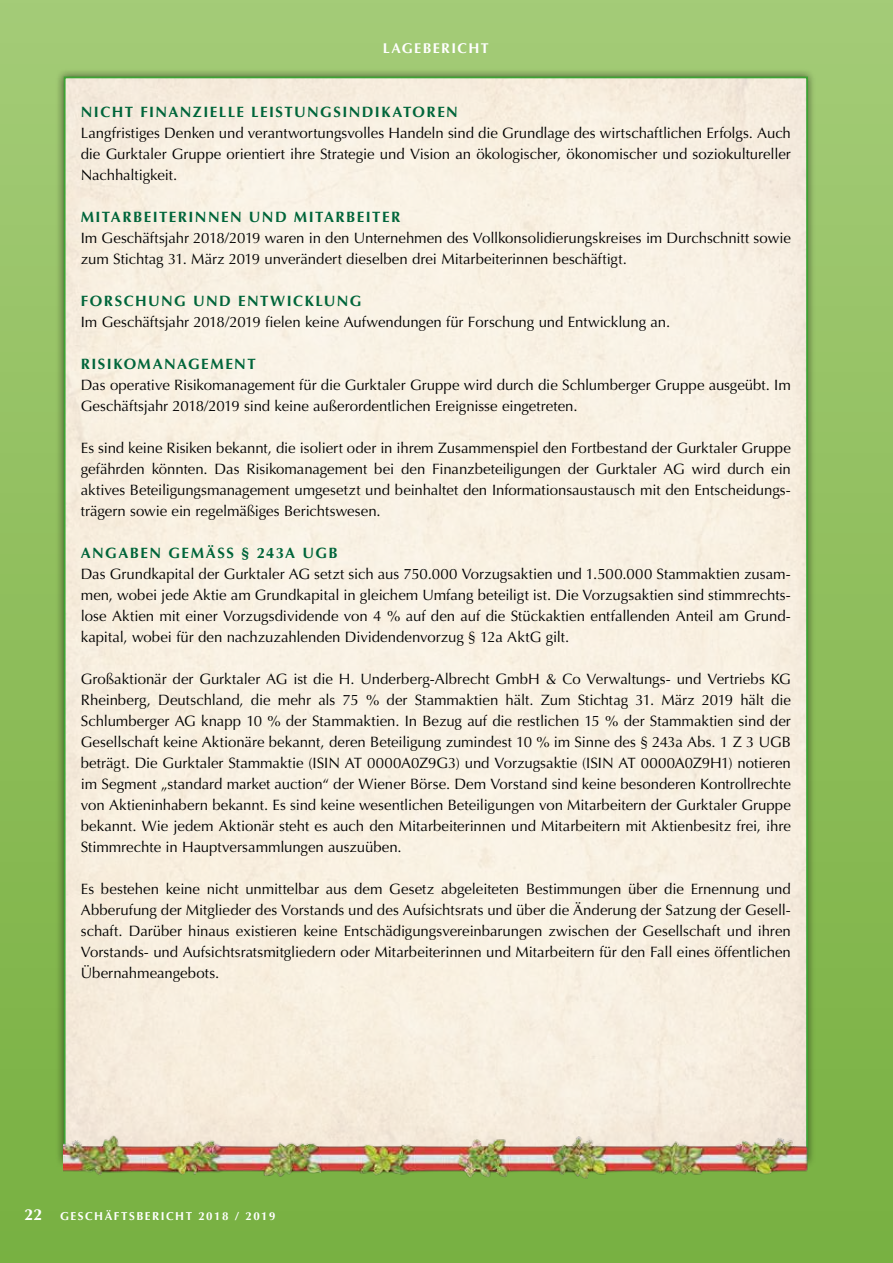
<style>
.page{position:relative;width:893px;height:1263px;background:#fff}
.page>*{position:absolute;margin:0;border:0;box-sizing:border-box;transform-origin:0 0}
.t1{font:15px/21px "Optima";letter-spacing:-.005em;color:#000;text-align:justify}
.t2{font:700 15px "Optima";letter-spacing:.095em;color:#00653a}
.t3{font:700 14.25px "Optima";letter-spacing:.1em;color:#fff}
.t4{font:700 11.55px "Optima";letter-spacing:.13em;color:#fff}
.s1{font-size:16.05px}
</style>
<div class="page">
<div style="left:0;top:0;width:893px;height:1263px;background:linear-gradient(to bottom,#a4cb77,#78b041)"></div>
<svg style="left:892px;top:0;width:1px;height:1263px"></svg>
<div style="left:56px;top:68px;width:760px;height:1101px;background:#000;opacity:.55"></div>
<div style="left:67px;top:80px;width:738px;height:1042px;background:#f8f0e2"></div>
<img style="left:64px;top:1122px;width:744px;height:57px">
<p class="t3" style="left:383px;top:40px;width:107px">LAGEBERICHT</p>
<p class="t2" style="left:81px;top:103px;width:379px">NICHT FINANZIELLE LEISTUNGSINDIKATOREN</p>
<p class="t1" style="left:81px;top:123px;width:712px">Langfristiges Denken und verantwortungsvolles Handeln sind die Grundlage des wirtschaftlichen Erfolgs. Auch die Gurktaler Gruppe orientiert ihre Strategie und Vision an ökologischer, ökonomischer und soziokultureller Nachhaltigkeit.</p>
<p class="t2" style="left:81px;top:208px;width:321px">MITARBEITERINNEN UND MITARBEITER</p>
<p class="t1" style="left:81px;top:228px;width:712px">Im Geschäftsjahr 2018/2019 waren in den Unternehmen des Vollkonsolidierungskreises im Durchschnitt sowie zum Stichtag 31. März 2019 unverändert dieselben drei Mitarbeiterinnen beschäftigt.</p>
<p class="t2" style="left:81px;top:292px;width:282px">FORSCHUNG UND ENTWICKLUNG</p>
<p class="t1" style="left:81px;top:312px;width:591px">Im Geschäftsjahr 2018/2019 fielen keine Aufwendungen für Forschung und Entwicklung an.</p>
<p class="t2" style="left:81px;top:355px;width:176px">RISIKOMANAGEMENT</p>
<p class="t1" style="left:81px;top:375px;width:712px">Das operative Risikomanagement für die Gurktaler Gruppe wird durch die Schlumberger Gruppe ausgeübt. Im<br>Geschäftsjahr 2018/2019 sind keine außerordentlichen Ereignisse eingetreten.</p>
<p class="t1" style="left:81px;top:438px;width:712px">Es sind keine Risiken bekannt, die isoliert oder in ihrem Zusammenspiel den Fortbestand der Gurktaler Gruppe gefährden könnten. Das Risikomanagement bei den Finanzbeteiligungen der Gurktaler AG wird durch ein aktives Beteiligungsmanagement umgesetzt und beinhaltet den Informationsaustausch mit den Entscheidungs&shy;trägern sowie ein regelmäßiges Berichtswesen.</p>
<p class="t2" style="left:81px;top:544px;width:258px">ANGABEN GEMÄSS § 243A UGB</p>
<p class="t1" style="left:81px;top:564px;width:712px;text-align:left">Das Grundkapital der Gurktaler AG setzt sich aus 750.000 Vorzugsaktien und 1.500.000 Stammaktien zusam&shy;men, wobei jede Aktie am Grundkapital in gleichem Umfang beteiligt ist. Die Vorzugsaktien sind stimmrechts&shy;lose Aktien mit einer Vorzugsdividende von 4 % auf den auf die Stückaktien entfallenden Anteil am Grund-- kapital, wobei für den nachzuzahlenden Dividendenvorzug § 12a AktG gilt.</p>
<p class="t1" style="left:81px;top:669px;width:712px">Großaktionär der Gurktaler AG ist die H. Underberg-Albrecht GmbH &amp; Co Verwaltungs- und Vertriebs KG Rheinberg, Deutschland, die mehr als 75 % der Stammaktien hält. Zum Stichtag 31. März 2019 hält die Schlumberger AG knapp 10 % der Stammaktien. In Bezug auf die restlichen 15 % der Stammaktien sind der Gesellschaft keine Aktionäre bekannt, deren Beteiligung zumindest 10 % im Sinne des § 243a Abs. 1 Z 3 UGB beträgt. Die Gurktaler Stammaktie (ISIN AT 0000A0Z9G3) und Vorzugsaktie (ISIN AT 0000A0Z9H1) notieren im Segment „standard market auction“ der Wiener Börse. Dem Vorstand sind keine besonderen Kontrollrechte von Aktieninhabern bekannt. Es sind keine wesentlichen Beteiligungen von Mitarbeitern der Gurktaler Gruppe bekannt. Wie jedem Aktionär steht es auch den Mitarbeiterinnen und Mitarbeitern mit Aktienbesitz frei, ihre Stimmrechte in Hauptversammlungen auszuüben.</p>
<p class="t1" style="left:81px;top:879px;width:712px">Es bestehen keine nicht unmittelbar aus dem Gesetz abgeleiteten Bestimmungen über die Ernennung und Abberufung der Mitglieder des Vorstands und des Aufsichtsrats und über die Änderung der Satzung der Gesell&shy;schaft. Darüber hinaus existieren keine Entschädigungsvereinbarungen zwischen der Gesellschaft und ihren Vorstands- und Aufsichtsratsmitgliedern oder Mitarbeiterinnen und Mitarbeitern für den Fall eines öffentlichen Übernahmeangebots.</p>
<p class="t4" style="left:25px;top:1209px;width:252px"><span class="s1">22</span> GESCHÄFTSBERICHT 2018 / 2019</p>
</div>
